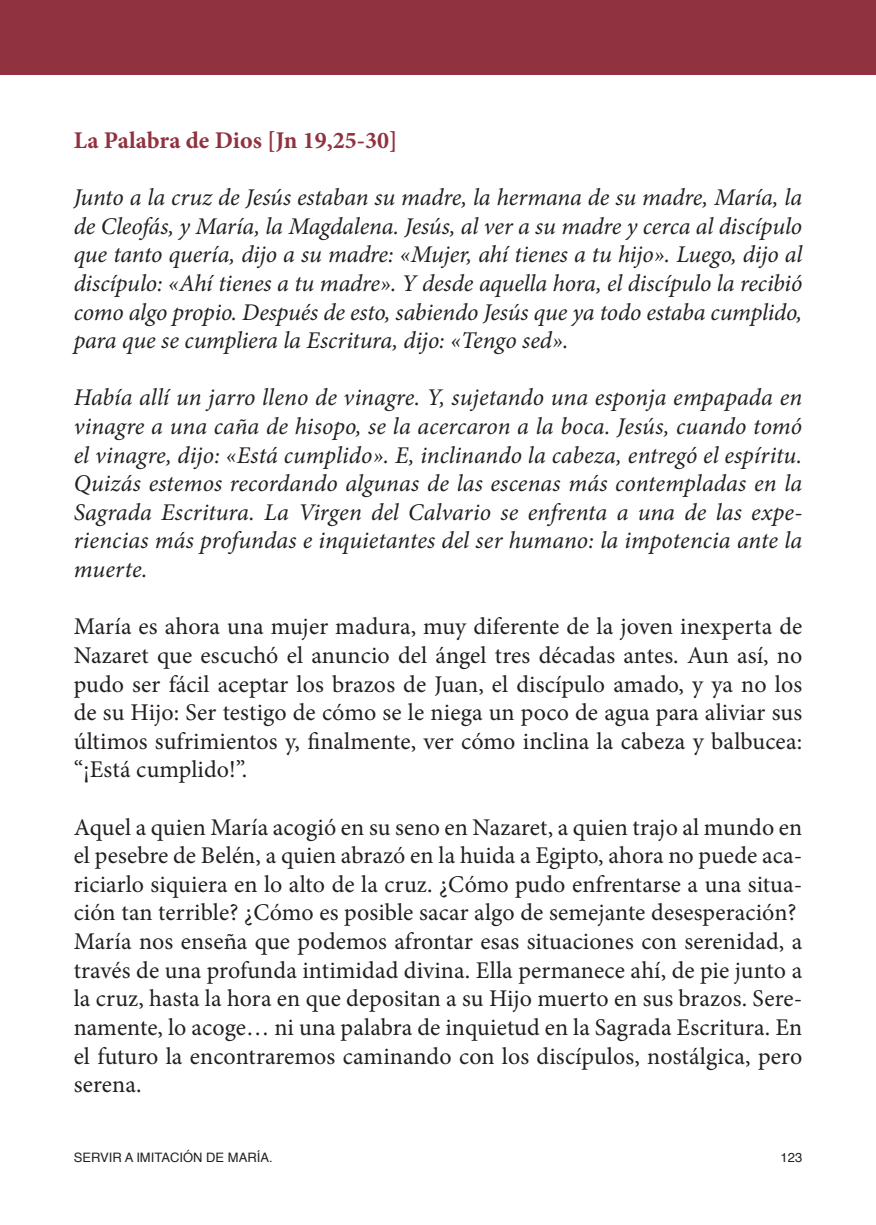
<style>
.page{position:relative;width:876px;height:1225px;background:#fff}
.page>*{position:absolute;margin:0;border:0;box-sizing:border-box;transform-origin:0 0}
.t1{font:24px/28.6px "Minion Pro";letter-spacing:.005em;color:#231f20;text-align:justify}
.t2{font:italic 24px/28.6px "Minion Pro";letter-spacing:-.005em;color:#231f20;text-align:justify}
.t3{font:700 24px "Minion Pro";color:#913240}
.t4{font:13px "Helvetica";color:#231f20}
</style>
<div class="page">
<div style="left:17px;top:0;width:859px;height:75px;background:#913240"></div>
<div style="left:0;top:0;width:17px;height:75px;background:#913240"></div>
<p class="t3" style="left:74px;top:123px;width:325px">La Palabra de Dios [Jn 19,25-30]</p>
<p class="t2" style="left:74px;top:183px;width:730px">Junto a la cruz de Jesús estaban su madre, la hermana de su madre, María, la de Cleofás, y María, la Magdalena. Jesús, al ver a su madre y cerca al discípulo que tanto quería, dijo a su madre: «Mujer, ahí tienes a tu hijo». Luego, dijo al discípulo: «Ahí tienes a tu madre». Y desde aquella hora, el discípulo la recibió como algo propio. Después de esto, sabiendo Jesús que ya todo estaba cumplido, para que se cumpliera la Escritura, dijo: «Tengo sed».</p>
<p class="t2" style="left:74px;top:383px;width:730px">Había allí un jarro lleno de vinagre. Y, sujetando una esponja empapada en vinagre a una caña de hisopo, se la acercaron a la boca. Jesús, cuando tomó el vinagre, dijo: «Está cumplido». E, inclinando la cabeza, entregó el espíritu.<br>Quizás estemos recordando algunas de las escenas más contempladas en la Sagrada Escritura. La Virgen del Calvario se enfrenta a una de las expe&shy;riencias más profundas e inquietantes del ser humano: la impotencia ante la muerte.</p>
<p class="t1" style="left:74px;top:612px;width:730px">María es ahora una mujer madura, muy diferente de la joven inexperta de Nazaret que escuchó el anuncio del ángel tres décadas antes. Aun así, no pudo ser fácil aceptar los brazos de Juan, el discípulo amado, y ya no los de su Hijo: Ser testigo de cómo se le niega un poco de agua para aliviar sus últimos sufrimientos y, finalmente, ver cómo inclina la cabeza y balbucea: “¡Está cumplido!”.</p>
<p class="t1" style="left:74px;top:812px;width:730px;text-align:left">Aquel a quien María acogió en su seno en Nazaret, a quien trajo al mundo en el pesebre de Belén, a quien abrazó en la huida a Egipto, ahora no puede aca&shy;riciarlo siquiera en lo alto de la cruz. ¿Cómo pudo enfrentarse a una situa&shy;ción tan terrible? ¿Cómo es posible sacar algo de semejante desesperación?<br>María nos enseña que podemos afrontar esas situaciones con serenidad, a través de una profunda intimidad divina. Ella permanece ahí, de pie junto a la cruz, hasta la hora en que depositan a su Hijo muerto en sus brazos. Sere&shy;namente, lo acoge… ni una palabra de inquietud en la Sagrada Escritura. En el futuro la encontraremos caminando con los discípulos, nostálgica, pero serena.</p>
<p class="t4" style="left:74px;top:1147px;width:200px">SERVIR A IMITACIÓN DE MARÍA.</p>
<p class="t4" style="left:781px;top:1147px;width:23px">123</p>
</div>
